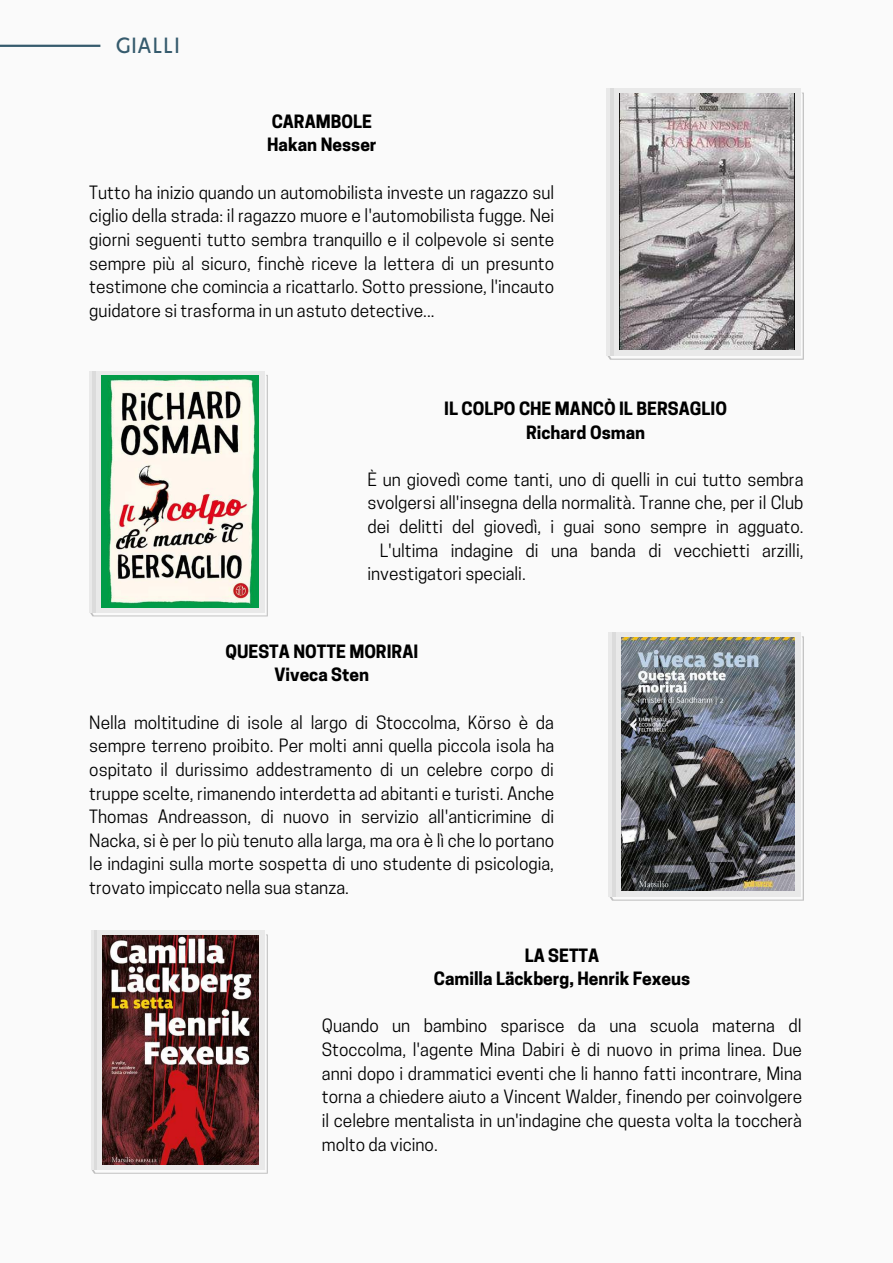
<style>
.page{position:relative;width:893px;height:1263px;background:#fafafa}
.page>*{position:absolute;margin:0;border:0;box-sizing:border-box;transform-origin:0 0}
.t1{font:27.9px "RTL Sondos Regular";color:#365b6d}
.t2{font:17.25px/23.6px "Cooper Hewitt";color:#000;text-align:justify}
.t3{font:700 17.25px/23.6px "Cooper Hewitt";color:#000;text-align:center}
</style>
<div class="page">
<hr style="left:0;top:45px;width:100px;height:2px;background:#365b6d">
<div style="left:608px;top:632px;width:192px;height:264px;background:#e9e9e9"></div>
<img style="left:621px;top:637px;width:173px;height:254px">
<hr style="left:612px;top:632px;width:3px;height:264px;background:#dbdbdb">
<svg style="left:90px;top:375px;width:178px;height:241px"></svg>
<svg style="left:89px;top:371px;width:176px;height:241px;background:#dae3de"></svg>
<img style="left:101px;top:376px;width:158px;height:231px">
<hr style="left:93px;top:371px;width:2px;height:241px;background:#dbdbdb">
<svg style="left:608px;top:90px;width:194px;height:269px"></svg>
<div style="left:606px;top:88px;width:194px;height:267px;background:#e9e9e9"></div>
<img style="left:619px;top:94px;width:175px;height:256px">
<hr style="left:610px;top:88px;width:3px;height:267px;background:#dbdbdb">
<svg style="left:92px;top:934px;width:176px;height:240px"></svg>
<div style="left:91px;top:930px;width:174px;height:240px;background:#e9e9e9"></div>
<img style="left:103px;top:935px;width:156px;height:230px">
<hr style="left:95px;top:930px;width:2px;height:240px;background:#dbdbdb">
<h1 class="t1" style="left:115px;top:31px;width:66px">GIALLI</h1>
<p class="t3" style="left:267px;top:110px;width:111px;text-align:left">CARAMBOLE<br>Hakan Nesser</p>
<p class="t2" style="left:89px;top:180px;width:466px">Tutto ha inizio quando un automobilista investe un ragazzo sul ciglio della strada: il ragazzo muore e l'automobilista fugge. Nei giorni seguenti tutto sembra tranquillo e il colpevole si sente sempre più al sicuro, finchè riceve la lettera di un presunto testimone che comincia a ricattarlo. Sotto pressione, l'incauto guidatore si trasforma in un astuto detective...</p>
<p class="t3" style="left:444px;top:397px;width:284px">IL COLPO CHE MANCÒ IL BERSAGLIO<br>Richard Osman</p>
<p class="t2" style="left:367px;top:467px;width:438px">È un giovedì come tanti, uno di quelli in cui tutto sembra</p>
<p class="t2" style="left:367px;top:491px;width:437px">svolgersi all'insegna della normalità. Tranne che, per il Club</p>
<p class="t2" style="left:367px;top:515px;width:438px">dei delitti del giovedì, i guai sono sempre in agguato.</p>
<p class="t2" style="left:380px;top:538px;width:425px">L'ultima indagine di una banda di vecchietti arzilli,</p>
<p class="t2" style="left:367px;top:562px;width:160px">investigatori speciali.</p>
<p class="t3" style="left:225px;top:639px;width:194px">QUESTA NOTTE MORIRAI<br>Viveca Sten</p>
<p class="t2" style="left:89px;top:710px;width:466px">Nella moltitudine di isole al largo di Stoccolma, Körso è da sempre terreno proibito. Per molti anni quella piccola isola ha ospitato il durissimo addestramento di un celebre corpo di truppe scelte, rimanendo interdetta ad abitanti e turisti. Anche Thomas Andreasson, di nuovo in servizio all'anticrimine di Nacka, si è per lo più tenuto alla larga, ma ora è lì che lo portano le indagini sulla morte sospetta di uno studente di psicologia, trovato impiccato nella sua stanza.</p>
<p class="t3" style="left:434px;top:943px;width:258px">LA SETTA<br>Camilla Läckberg, Henrik Fexeus</p>
<p class="t2" style="left:322px;top:1014px;width:482px">Quando un bambino sparisce da una scuola materna dI Stoccolma, l'agente Mina Dabiri è di nuovo in prima linea. Due anni dopo i drammatici eventi che li hanno fatti incontrare, Mina torna a chiedere aiuto a Vincent Walder, finendo per coinvolgere il celebre mentalista in un'indagine che questa volta la toccherà molto da vicino.</p>
</div>
